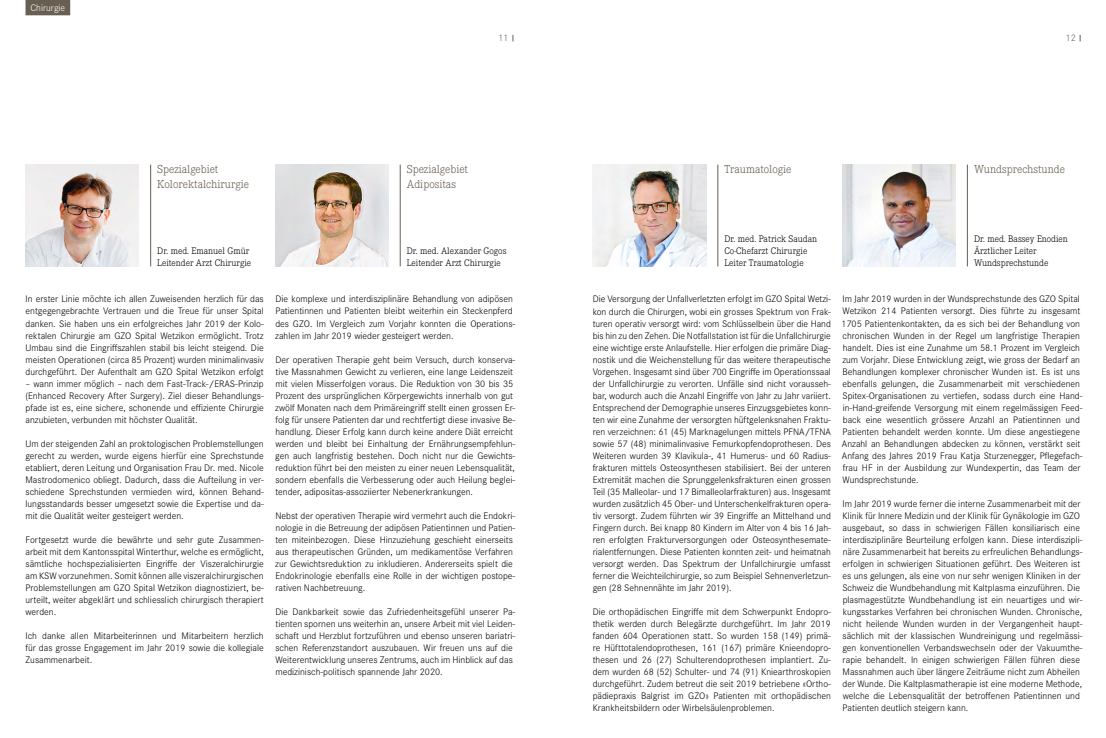
<style>
.page{position:relative;width:1106px;height:738px;background:#fff}
.page>*{position:absolute;margin:0;border:0;box-sizing:border-box;transform-origin:0 0}
.t1{font:300 12px/14.7px "Corporate E";color:#685e52}
.t2{font:300 9.8px/12px "Corporate S";color:#000;text-align:justify}
.t3{font:300 9.8px/12px "Corporate E";color:#000}
.t4{font:300 9.8px "Corporate S";color:#fff}
.t5{font:300 9.8px "Corporate S";color:#685e52}
</style>
<div class="page">
<div style="left:26px;top:0;width:44px;height:15px;background:#685e52"></div>
<hr style="left:150px;top:164px;width:1px;height:102px;background:#685e52">
<hr style="left:400px;top:164px;width:1px;height:102px;background:#685e52">
<hr style="left:717px;top:164px;width:1px;height:102px;background:#685e52">
<hr style="left:967px;top:164px;width:1px;height:102px;background:#685e52">
<img style="left:26px;top:164px;width:113px;height:102px">
<img style="left:275px;top:164px;width:113px;height:102px">
<img style="left:592px;top:164px;width:114px;height:102px">
<img style="left:842px;top:164px;width:113px;height:102px">
<p class="t4" style="left:30px;top:1px;width:36px">Chirurgie</p>
<p class="t5" style="left:498px;top:32px;width:12px">11</p>
<p class="t5" style="left:1065px;top:32px;width:12px">12</p>
<p class="t1" style="left:157px;top:161px;width:93px">Spezialgebiet<br>Kolorektalchirurgie</p>
<p class="t1" style="left:407px;top:161px;width:63px">Spezialgebiet<br>Adipositas</p>
<p class="t1" style="left:724px;top:161px;width:69px">Traumatologie</p>
<p class="t1" style="left:974px;top:161px;width:93px">Wundsprechstunde</p>
<p class="t3" style="left:157px;top:244px;width:95px">Dr. med. Emanuel Gmür<br>Leitender Arzt Chirurgie</p>
<p class="t3" style="left:407px;top:244px;width:101px">Dr. med. Alexander Gogos<br>Leitender Arzt Chirurgie</p>
<p class="t3" style="left:724px;top:232px;width:94px">Dr. med. Patrick Saudan<br>Co-Chefarzt Chirurgie<br>Leiter Traumatologie</p>
<p class="t3" style="left:974px;top:232px;width:95px">Dr. med. Bassey Enodien<br>Ärztlicher Leiter<br>Wundsprechstunde</p>
<p class="t2" style="left:26px;top:292px;width:240px">In erster Linie möchte ich allen Zuweisenden herzlich für das entgegengebrachte Vertrauen und die Treue für unser Spital danken. Sie haben uns ein erfolgreiches Jahr 2019 der Kolo&shy;rektalen Chirurgie am GZO Spital Wetzikon ermöglicht. Trotz Umbau sind die Eingriffszahlen stabil bis leicht steigend. Die meisten Operationen (circa 85 Prozent) wurden minimalinvasiv durchgeführt. Der Aufenthalt am GZO Spital Wetzikon erfolgt</p>
<p class="t2" style="left:26px;top:376px;width:240px">– wann immer möglich – nach dem Fast-Track-/ERAS-Prinzip (Enhanced Recovery After Surgery). Ziel dieser Behandlungs&shy;pfade ist es, eine sichere, schonende und effiziente Chirurgie anzubieten, verbunden mit höchster Qualität.</p>
<p class="t2" style="left:26px;top:436px;width:240px">Um der steigenden Zahl an proktologischen Problemstellungen gerecht zu werden, wurde eigens hierfür eine Sprechstunde etabliert, deren Leitung und Organisation Frau Dr. med. Nicole Mastrodomenico obliegt. Dadurch, dass die Aufteilung in ver&shy;schiedene Sprechstunden vermieden wird, können Behand&shy;lungsstandards besser umgesetzt sowie die Expertise und da&shy;mit die Qualität weiter gesteigert werden.</p>
<p class="t2" style="left:26px;top:532px;width:240px">Fortgesetzt wurde die bewährte und sehr gute Zusammen&shy;arbeit mit dem Kantonsspital Winterthur, welche es ermöglicht, sämtliche hochspezialisierten Eingriffe der Viszeralchirurgie am KSW vorzunehmen. Somit können alle viszeralchirurgischen Problemstellungen am GZO Spital Wetzikon diagnostiziert, be&shy;urteilt, weiter abgeklärt und schliesslich chirurgisch therapiert werden.</p>
<p class="t2" style="left:26px;top:628px;width:240px">Ich danke allen Mitarbeiterinnen und Mitarbeitern herzlich für das grosse Engagement im Jahr 2019 sowie die kollegiale Zusammenarbeit.</p>
<p class="t2" style="left:275px;top:292px;width:242px;text-align:left">Die komplexe und interdisziplinäre Behandlung von adipösen Patientinnen und Patienten bleibt weiterhin ein Steckenpferd des GZO. Im Vergleich zum Vorjahr konnten die Operations&shy;zahlen im Jahr 2019 wieder gesteigert werden.</p>
<p class="t2" style="left:275px;top:352px;width:242px;text-align:left">Der operativen Therapie geht beim Versuch, durch konserva&shy;tive Massnahmen Gewicht zu verlieren, eine lange Leidenszeit mit vielen Misserfolgen voraus. Die Reduktion von 30 bis 35<br>Prozent des ursprünglichen Körpergewichts innerhalb von gut zwölf Monaten nach dem Primäreingriff stellt einen grossen Er&shy;folg für unsere Patienten dar und rechtfertigt diese invasive Be&shy;handlung. Dieser Erfolg kann durch keine andere Diät erreicht werden und bleibt bei Einhaltung der Ernährungsempfehlun&shy;gen auch langfristig bestehen. Doch nicht nur die Gewichts&shy;reduktion führt bei den meisten zu einer neuen Lebensqualität, sondern ebenfalls die Verbesserung oder auch Heilung beglei&shy;tender, adipositas-assoziierter Nebenerkrankungen.</p>
<p class="t2" style="left:275px;top:508px;width:242px;text-align:left">Nebst der operativen Therapie wird vermehrt auch die Endokri&shy;nologie in die Betreuung der adipösen Patientinnen und Patien&shy;ten miteinbezogen. Diese Hinzuziehung geschieht einerseits aus therapeutischen Gründen, um medikamentöse Verfahren zur Gewichtsreduktion zu inkludieren. Andererseits spielt die Endokrinologie ebenfalls eine Rolle in der wichtigen postope&shy;rativen Nachbetreuung.</p>
<p class="t2" style="left:275px;top:604px;width:241px;text-align:left">Die Dankbarkeit sowie das Zufriedenheitsgefühl unserer Pa&shy;tienten spornen uns weiterhin an, unsere Arbeit mit viel Leiden&shy;schaft und Herzblut fortzuführen und ebenso unseren bariatri&shy;schen Referenzstandort auszubauen. Wir freuen uns auf die Weiterentwicklung unseres Zentrums, auch im Hinblick auf das medizinisch-politisch spannende Jahr 2020.</p>
<p class="t2" style="left:592px;top:292px;width:240px">Die Versorgung der Unfallverletzten erfolgt im GZO Spital Wetzi&shy;kon durch die Chirurgen, wobi ein grosses Spektrum von Frak&shy;turen operativ versorgt wird: vom Schlüsselbein über die Hand bis hin zu den Zehen. Die Notfallstation ist für die Unfallchirurgie eine wichtige erste Anlaufstelle. Hier erfolgen die primäre Diag&shy;nostik und die Weichenstellung für das weitere therapeutische Vorgehen. Insgesamt sind über 700 Eingriffe im Operationssaal der Unfallchirurgie zu verorten. Unfälle sind nicht vorausseh&shy;bar, wodurch auch die Anzahl Eingriffe von Jahr zu Jahr variiert.<br>Entsprechend der Demographie unseres Einzugsgebietes konn&shy;ten wir eine Zunahme der versorgten hüftgelenksnahen Fraktu&shy;ren verzeichnen: 61 (45) Marknagelungen mittels PFNA/TFNA sowie 57 (48) minimalinvasive Femurkopfendoprothesen. Des Weiteren wurden 39 Klavikula-, 41 Humerus- und 60 Radius&shy;frakturen mittels Osteosynthesen stabilisiert. Bei der unteren Extremität machen die Sprunggelenksfrakturen einen grossen Teil (35 Malleolar- und 17 Bimalleolarfrakturen) aus. Insgesamt wurden zusätzlich 45 Ober- und Unterschenkelfrakturen opera&shy;tiv versorgt. Zudem führten wir 39 Eingriffe an Mittelhand und Fingern durch. Bei knapp 80 Kindern im Alter von 4 bis 16 Jah&shy;ren erfolgten Frakturversorgungen oder Osteosynthesemate&shy;rialentfernungen. Diese Patienten konnten zeit- und heimatnah versorgt werden. Das Spektrum der Unfallchirurgie umfasst ferner die Weichteilchirurgie, so zum Beispiel Sehnenverletzun&shy;gen (28 Sehnennähte im Jahr 2019).</p>
<p class="t2" style="left:592px;top:604px;width:240px">Die orthopädischen Eingriffe mit dem Schwerpunkt Endopro&shy;thetik werden durch Belegärzte durchgeführt. Im Jahr 2019 fanden 604 Operationen statt. So wurden 158 (149) primä&shy;re Hüfttotalendoprothesen, 161 (167) primäre Knieendopro&shy;thesen und 26 (27) Schulterendoprothesen implantiert. Zu&shy;dem wurden 68 (52) Schulter- und 74 (91) Kniearthroskopien durchgeführt. Zudem betreut die seit 2019 betriebene «Ortho&shy;pädiepraxis Balgrist im GZO» Patienten mit orthopädischen Krankheitsbildern oder Wirbelsäulenproblemen.</p>
<p class="t2" style="left:841px;top:292px;width:242px;text-align:left">Im Jahr 2019 wurden in der Wundsprechstunde des GZO Spital Wetzikon 214 Patienten versorgt. Dies führte zu insgesamt 1705 Patientenkontakten, da es sich bei der Behandlung von chronischen Wunden in der Regel um langfristige Therapien handelt. Dies ist eine Zunahme um 58.1 Prozent im Vergleich zum Vorjahr. Diese Entwicklung zeigt, wie gross der Bedarf an Behandlungen komplexer chronischer Wunden ist. Es ist uns ebenfalls gelungen, die Zusammenarbeit mit verschiedenen Spitex-Organisationen zu vertiefen, sodass durch eine Hand&shy;in-Hand-greifende Versorgung mit einem regelmässigen Feed&shy;back eine wesentlich grössere Anzahl an Patientinnen und Patienten behandelt werden konnte. Um diese angestiegene Anzahl an Behandlungen abdecken zu können, verstärkt seit Anfang des Jahres 2019 Frau Katja Sturzenegger, Pflegefach&shy;frau HF in der Ausbildung zur Wundexpertin, das Team der Wundsprechstunde.</p>
<p class="t2" style="left:842px;top:496px;width:242px;text-align:left">Im Jahr 2019 wurde ferner die interne Zusammenarbeit mit der Klinik für Innere Medizin und der Klinik für Gynäkologie im GZO ausgebaut, so dass in schwierigen Fällen konsiliarisch eine interdisziplinäre Beurteilung erfolgen kann. Diese interdiszipli&shy;näre Zusammenarbeit hat bereits zu erfreulichen Behandlungs&shy;erfolgen in schwierigen Situationen geführt. Des Weiteren ist es uns gelungen, als eine von nur sehr wenigen Kliniken in der Schweiz die Wundbehandlung mit Kaltplasma einzuführen. Die plasmagestützte Wundbehandlung ist ein neuartiges und wir&shy;kungsstarkes Verfahren bei chronischen Wunden. Chronische, nicht heilende Wunden wurden in der Vergangenheit haupt&shy;sächlich mit der klassischen Wundreinigung und regelmässi&shy;gen konventionellen Verbandswechseln oder der Vakuumthe&shy;rapie behandelt. In einigen schwierigen Fällen führen diese Massnahmen auch über längere Zeiträume nicht zum Abheilen der Wunde. Die Kaltplasmatherapie ist eine moderne Methode, welche die Lebensqualität der betroffenen Patientinnen und Patienten deutlich steigern kann.</p>
</div>
